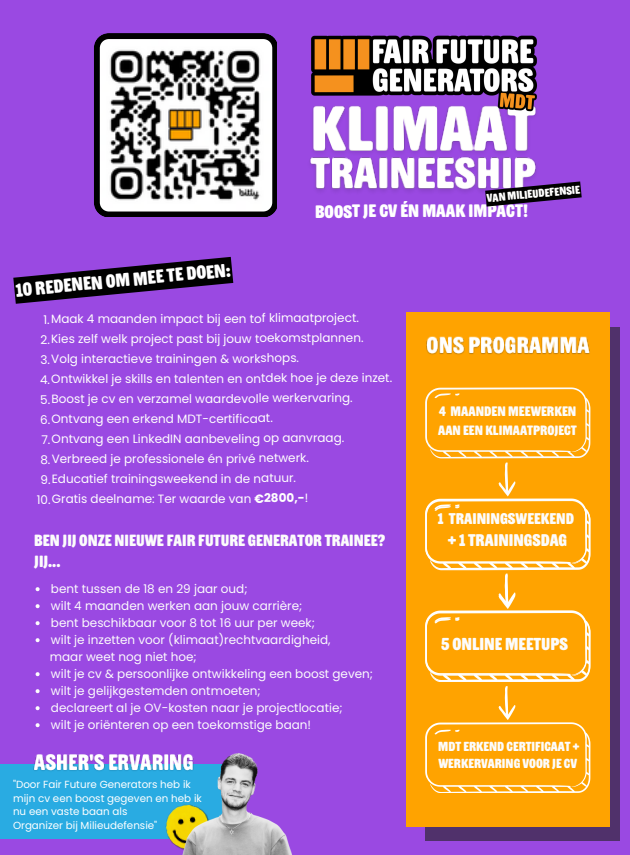
<style>
.page{position:relative;width:630px;height:855px;background:#9a49e2}
.page>*{position:absolute;margin:0;border:0;box-sizing:border-box;transform-origin:0 0}
.t1{font:18.4px "Ringold Soft";color:#fff}
.t2{font:17.6px "Ringold Soft";color:#fff}
.t3{font:17.2px "Ringold Soft";color:#fcfcfc}
.t4{font:16.8px "Ringold Soft";color:#fcfcfc}
.t5{font:16px/21.2px "Ringold Soft";color:#fcfcfc}
.t6{font:15.2px "Ringold Soft";color:#fcfcfc}
.t7{font:13.6px "Ringold Soft";color:#fcfcfc}
.t8{font:13.2px "Ringold Soft";color:#fcfcfc}
.t9{font:12.8px/17.2px "Ringold Soft";color:#fcfcfc}
.t10{font:12px/19.6px "Poppins";letter-spacing:-.005em;color:#fffffe}
.t11{font:12px "Poppins";color:#fcfcfc}
.t12{font:11.2px "Ringold Soft";color:#fffffe}
.t13{font:10.4px/13.6px "Poppins";color:#fff}
.s1{font-weight:700}
</style>
<div class="page">
<img style="left:309px;top:128px;width:228px;height:64px">
<img style="left:311px;top:35px;width:226px;height:93px">
<svg style="left:94px;top:33px;width:183px;height:183px;background:#999795"></svg>
<div style="left:426px;top:327px;width:194px;height:513px;background:#50316b"></div>
<div style="left:406px;top:312px;width:203px;height:514px;background:#ffa300"></div>
<img style="left:426px;top:336px;width:164px;height:19px">
<svg style="left:425px;top:387px;width:165px;height:406px"></svg>
<div style="left:0;top:764px;width:242px;height:74px;background:#29abe2"></div>
<img style="left:33px;top:754px;width:146px;height:17px">
<img style="left:155px;top:806px;width:24px;height:42px">
<img style="left:179px;top:753px;width:113px;height:102px">
<svg style="left:485px;top:181px;width:97px;height:26px"></svg>
<svg style="left:36px;top:587px;width:4px;height:4px"></svg>
<svg style="left:36px;top:604px;width:4px;height:4px"></svg>
<svg style="left:36px;top:621px;width:4px;height:4px"></svg>
<svg style="left:36px;top:638px;width:4px;height:4px"></svg>
<svg style="left:36px;top:672px;width:4px;height:4px"></svg>
<svg style="left:36px;top:689px;width:4px;height:4px"></svg>
<svg style="left:36px;top:706px;width:4px;height:4px"></svg>
<svg style="left:36px;top:723px;width:4px;height:4px"></svg>
<svg style="left:13px;top:257px;width:220px;height:47px"></svg>
<p class="t1" style="left:15px;top:278px;width:217px;rotate:-5deg">10 REDENEN OM M EETEDOEN:</p>
<h4 class="t12" style="left:486px;top:192px;width:95px;rotate:-6deg">VAN MILIEUDEFENSIE</h4>
<h5 class="t2" style="left:315px;top:200px;width:215px">BOOST JE CV ÉN MAAK IMPACT!</h5>
<p class="t10" style="left:43px;top:309px;width:317px">1 Maak 4 maanden impact bij een tof klimaatproject.</p>
<p class="t10" style="left:41px;top:310px;width:325px;text-indent:7px">.<br>2 Kies zelf welk project past bij jouw toekomstplannen.</p>
<p class="t10" style="left:40px;top:330px;width:260px;text-indent:7px">.<br>3.Volg interactieve trainingen &amp; workshops.</p>
<h3 class="t10" style="left:40px;top:369px;width:354px">4 Ontwikkel je skills en talenten en ontdek hoe je deze inzet.</h3>
<p class="t10" style="left:40px;top:370px;width:314px;text-indent:7px">.<br>5 Boost je cv en verzamel waardevolle werkervaring.</p>
<p class="t10" style="left:40px;top:390px;width:234px;text-indent:8px">.<br>6.Ontvang een erkend MDT-certificaat.</p>
<p class="t10" style="left:41px;top:429px;width:305px">7 Ontvang een LinkedIN aanbeveling op aanvraag.</p>
<p class="t10" style="left:40px;top:430px;width:270px;text-indent:7px">.<br>8.Verbreed je professionele én privé netwerk.</p>
<p class="t10" style="left:41px;top:469px;width:257px">9.Educatief trainingsweekend in de natuur.</p>
<p class="t10" style="left:37px;top:489px;width:273px">10.Gratis deelname: Ter waarde van <span class="s1">€2800,-</span>!</p>
<p class="t5" style="left:34px;top:530px;width:353px">BEN JIJ ONZE NIEUWE FAIR FUTURE GENERATOR TRAINEE?<br>JIJ...</p>
<p class="t11" style="left:51px;top:581px;width:198px">bent tussen de 18 en 29 jaar oud;</p>
<p class="t11" style="left:51px;top:598px;width:253px">wilt 4 maanden werken aan jouw carrière;</p>
<p class="t11" style="left:51px;top:615px;width:265px">bent beschikbaar voor 8 tot 16 uur per week;</p>
<p class="t11" style="left:51px;top:632px;width:281px">wilt je inzetten voor (klimaat)rechtvaardigheid,</p>
<h5 class="t11" style="left:50px;top:649px;width:148px">maar weet nog niet hoe;</h5>
<p class="t11" style="left:51px;top:666px;width:324px">wilt je cv &amp; persoonlijke ontwikkeling een boost geven;</p>
<p class="t11" style="left:51px;top:683px;width:211px">wilt je gelijkgestemden ontmoeten;</p>
<p class="t11" style="left:51px;top:700px;width:293px">declareert al je OV-kosten naar je projectlocatie;</p>
<p class="t11" style="left:51px;top:717px;width:262px">wilt je oriënteren op een toekomstige baan!</p>
<h5 class="t13" style="left:13px;top:777px;width:190px">"Door Fair Future Generators heb ik mijn cv een boost gegeven en heb ik nu een vaste baan als</h5>
<p class="t13" style="left:13px;top:819px;width:146px">Organizer bij Milieudefensie"</p>
<p class="t7" style="left:439px;top:402px;width:138px">4 MAANDEN MEEWERKEN</p>
<p class="t8" style="left:438px;top:422px;width:140px">AAN EEN KLIMAATPROJECT</p>
<p class="t6" style="left:438px;top:509px;width:137px">1 TRAININGSWEEKEND</p>
<p class="t4" style="left:448px;top:529px;width:120px">+1TRAININGSDAG</p>
<p class="t3" style="left:441px;top:632px;width:128px">5 ONLINE MEETUPS</p>
<p class="t9" style="left:438px;top:738px;width:143px">MDT ERKEND CERTIFICAAT +<br>WERKERVARING VOOR JE CV</p>
</div>
